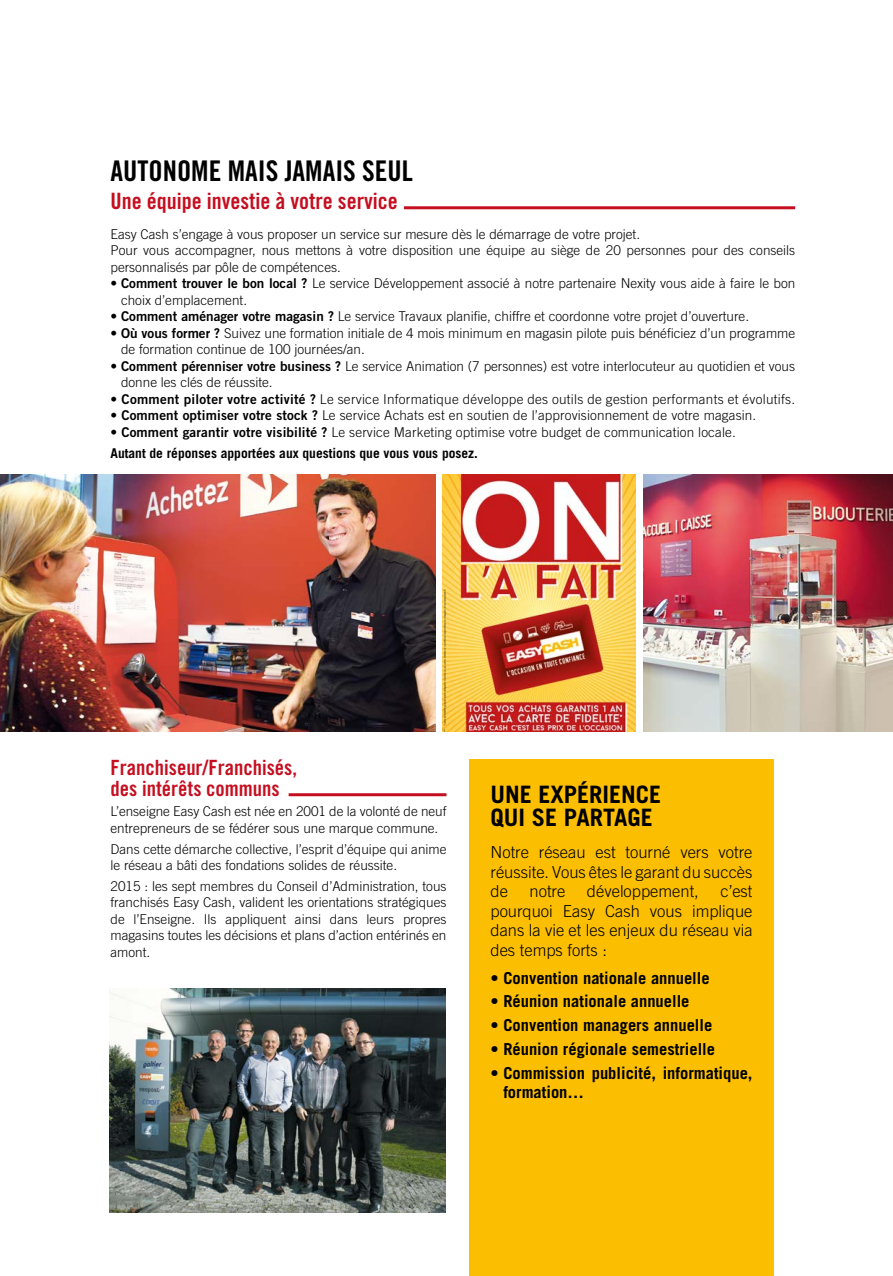
<style>
.page{position:relative;width:893px;height:1276px;background:#fff}
.page>*{position:absolute;margin:0;border:0;box-sizing:border-box;transform-origin:0 0}
.t1{font:28.5px "Trade Gothic LT Std Bd Cn 20";color:#000}
.t2{font:700 24px/22.5px "Trade Gothic LT Std";color:#000}
.t3{font:22.5px "Trade Gothic LT Std Bd Cn 20";color:#c50e1f}
.t4{font:21px/21px "Trade Gothic LT Std Bd Cn 20";color:#c50e1f}
.t5{font:300 16.5px/19.5px "Trade Gothic LT Std";color:#000;text-align:justify}
.t6{font:700 16.5px/19.5px "Trade Gothic LT Std";color:#000}
.t7{font:300 13.5px/16.5px "Trade Gothic LT Std";color:#000}
.t8{font:300 13.5px "Trade Gothic LT Std";letter-spacing:.02em;color:#000}
.s1{font-family:"Trade Gothic LT Std Bd 2";font-weight:400}
.s2{font-weight:700}
</style>
<div class="page">
<img style="left:0;top:474px;width:435px;height:257px">
<div style="left:469px;top:759px;width:305px;height:517px;background:#fbbe00"></div>
<img style="left:442px;top:475px;width:194px;height:256px">
<img style="left:643px;top:474px;width:250px;height:257px">
<hr style="left:289px;top:793px;width:157px;height:3px;background:#c50e1f">
<img style="left:110px;top:988px;width:335px;height:224px">
<hr style="left:404px;top:206px;width:391px;height:3px;background:#c50e1f">
<h1 class="t1" style="left:111px;top:154px;width:304px">AUTONOME MAIS JAMAIS SEUL</h1>
<h3 class="t3" style="left:111px;top:187px;width:289px">Une équipe investie à votre service</h3>
<p class="t7" style="left:111px;top:226px;width:686px">Easy Cash s’engage à vous proposer un service sur mesure dès le démarrage de votre projet.<br>Pour vous accompagner, nous mettons à votre disposition une équipe au siège de 20 personnes pour des conseils personnalisés par pôle de compétences.</p>
<p class="t7" style="left:121px;top:275px;width:676px;text-indent:-11px">• <span class="s1">Comment trouver le bon local ?</span> Le service Développement associé à notre partenaire Nexity vous aide à faire le bon choix d’emplacement.</p>
<p class="t7" style="left:111px;top:308px;width:640px">• <span class="s1">Comment aménager votre magasin ?</span> Le service Travaux planifie, chiffre et coordonne votre projet d’ouverture.</p>
<p class="t7" style="left:121px;top:325px;width:676px;text-indent:-11px">• <span class="s1">Où vous former ?</span> Suivez une formation initiale de 4 mois minimum en magasin pilote puis bénéficiez d’un programme de formation continue de 100 journées/an.</p>
<p class="t7" style="left:121px;top:358px;width:675px;text-indent:-11px">• <span class="s1">Comment pérenniser votre business ?</span> Le service Animation (7 personnes) est votre interlocuteur au quotidien et vous donne les clés de réussite.</p>
<p class="t8" style="left:111px;top:391px;width:686px">• <span class="s1">Comment piloter votre activité ?</span> Le service Informatique développe des outils de gestion performants et évolutifs.</p>
<p class="t7" style="left:111px;top:407px;width:647px">• <span class="s1">Comment optimiser votre stock ?</span> Le service Achats est en soutien de l’approvisionnement de votre magasin.</p>
<p class="t7" style="left:111px;top:422px;width:627px;line-height:20.7px">• <span class="s1">Comment garantir votre visibilité ?</span> Le service Marketing optimise votre budget de communication locale.<br><span class="s2">Autant de réponses apportées aux questions que vous vous posez.</span></p>
<h3 class="t4" style="left:111px;top:756px;width:188px">Franchiseur/Franchisés, des intérêts communs</h3>
<p class="t7" style="left:111px;top:803px;width:337px">L’enseigne Easy Cash est née en 2001 de la volonté de neuf entrepreneurs de se fédérer sous une marque commune.</p>
<p class="t7" style="left:111px;top:840px;width:337px">Dans cette démarche collective, l’esprit d’équipe qui anime le réseau a bâti des fondations solides de réussite.</p>
<p class="t7" style="left:111px;top:877px;width:337px;text-align:justify">2015 : les sept membres du Conseil d’Administration, tous franchisés Easy Cash, valident les orientations stratégiques de l’Enseigne. Ils appliquent ainsi dans leurs propres magasins toutes les décisions et plans d’action entérinés en amont.</p>
<h2 class="t2" style="left:490px;top:783px;width:172px">UNE EXPÉRIENCE<br>QUI SE PARTAGE</h2>
<p class="t5" style="left:490px;top:842px;width:263px">Notre réseau est tourné vers votre réussite. Vous êtes le garant du succès de</p>
<p class="t5" style="left:490px;top:881px;width:264px;text-indent:230px">c’est pourquoi Easy Cash vous implique dans la vie et les enjeux du réseau via des temps forts :</p>
<p class="t6" style="left:490px;top:967px;width:221px">• Convention nationale annuelle</p>
<p class="t6" style="left:490px;top:991px;width:200px">• Réunion nationale annuelle</p>
<p class="t6" style="left:490px;top:1015px;width:223px">• Convention managers annuelle</p>
<p class="t6" style="left:490px;top:1039px;width:226px">• Réunion régionale semestrielle</p>
<p class="t6" style="left:503px;top:1062px;width:251px;text-indent:-13px">• Commission publicité, informatique, formation…</p>
<p class="t5" style="left:530px;top:881px;width:37px">notre</p>
<p class="t5" style="left:587px;top:881px;width:113px">développement,</p>
</div>
